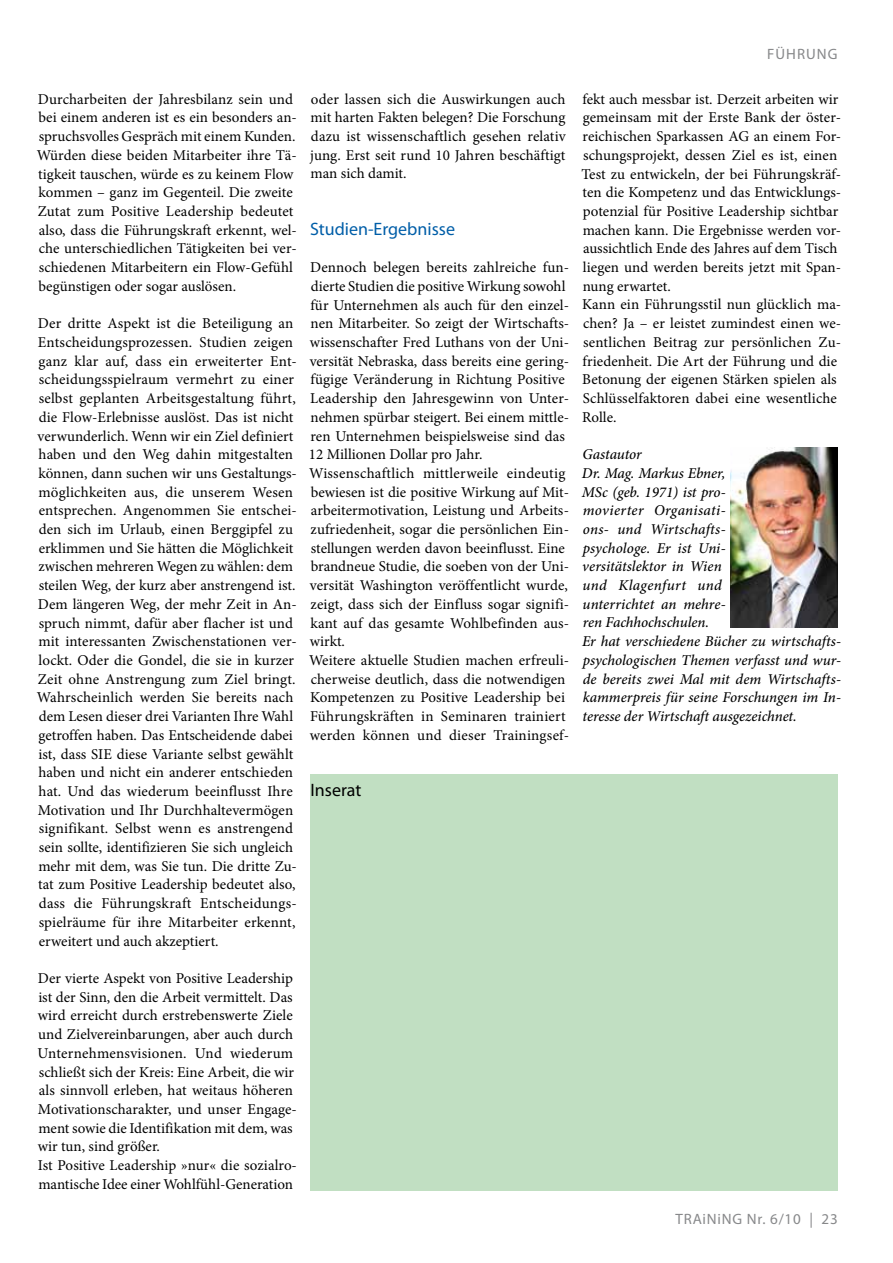
<style>
.page{position:relative;width:893px;height:1263px;background:#fff}
.page>*{position:absolute;margin:0;border:0;box-sizing:border-box;transform-origin:0 0}
.t1{font:18px "Myriad Pro";color:#005ea8}
.t2{font:18px "Myriad Pro";color:#000}
.t3{font:15px/18.8px "Minion Pro";letter-spacing:.005em;color:#000}
.t4{font:italic 500 15px/18.8px "Minion Pro";color:#000}
.t5{font:15px "Myriad Pro";letter-spacing:.05em;color:#87888a}
</style>
<div class="page">
<div style="left:310px;top:774px;width:528px;height:417px;background:#c1dfc2"></div>
<img style="left:731px;top:447px;width:107px;height:181px">
<p class="t5" style="left:767px;top:45px;width:61px">führung</p>
<p class="t3" style="left:37px;top:90px;width:262px">Durcharbeiten der Jahresbilanz sein und bei einem anderen ist es ein besonders an&shy;spruchsvolles Gespräch mit einem Kunden.<br>Würden diese beiden Mitarbeiter ihre Tä&shy;tigkeit tauschen, würde es zu keinem Flow kommen – ganz im Gegenteil. Die zweite Zutat zum Positive Leadership bedeutet also, dass die Führungskraft erkennt, wel&shy;che unterschiedlichen Tätigkeiten bei ver&shy;schiedenen Mitarbeitern ein Flow-Gefühl begünstigen oder sogar auslösen.</p>
<p class="t3" style="left:37px;top:314px;width:262px">Der dritte Aspekt ist die Beteiligung an Entscheidungsprozessen. Studien zeigen ganz klar auf, dass ein erweiterter Ent&shy;scheidungsspielraum vermehrt zu einer selbst geplanten Arbeitsgestaltung führt, die Flow-Erlebnisse auslöst. Das ist nicht verwunderlich. Wenn wir ein Ziel definiert haben und den Weg dahin mitgestalten können, dann suchen wir uns Gestaltungs&shy;möglichkeiten aus, die unserem Wesen entsprechen. Angenommen Sie entschei&shy;den sich im Urlaub, einen Berggipfel zu erklimmen und Sie hätten die Möglichkeit zwischen mehreren Wegen zu wählen: dem steilen Weg, der kurz aber anstrengend ist.<br>Dem längeren Weg, der mehr Zeit in An&shy;spruch nimmt, dafür aber flacher ist und mit interessanten Zwischenstationen ver&shy;lockt. Oder die Gondel, die sie in kurzer Zeit ohne Anstrengung zum Ziel bringt.<br>Wahrscheinlich werden Sie bereits nach dem Lesen dieser drei Varianten Ihre Wahl getroffen haben. Das Entscheidende dabei ist, dass SIE diese Variante selbst gewählt haben und nicht ein anderer entschieden hat. Und das wiederum beeinflusst Ihre Motivation und Ihr Durchhaltevermögen signifikant. Selbst wenn es anstrengend sein sollte, identifizieren Sie sich ungleich mehr mit dem, was Sie tun. Die dritte Zu&shy;tat zum Positive Leadership bedeutet also, dass die Führungskraft Entscheidungs&shy;spielräume für ihre Mitarbeiter erkennt, erweitert und auch akzeptiert.</p>
<p class="t3" style="left:38px;top:969px;width:261px">Der vierte Aspekt von Positive Leadership ist der Sinn, den die Arbeit vermittelt. Das wird erreicht durch erstrebenswerte Ziele und Zielvereinbarungen, aber auch durch Unternehmensvisionen. Und wiederum schließt sich der Kreis: Eine Arbeit, die wir als sinnvoll erleben, hat weitaus höheren Motivationscharakter, und unser Engage&shy;ment sowie die Identifikation mit dem, was wir tun, sind größer.<br>Ist Positive Leadership »nur« die sozialro&shy;mantische Idee einer Wohlfühl-Generation</p>
<p class="t3" style="left:310px;top:89px;width:257px;text-align:justify">oder lassen sich die Auswirkungen auch mit harten Fakten belegen? Die Forschung dazu ist wissenschaftlich gesehen relativ jung. Erst seit rund 10 Jahren beschäftigt man sich damit.</p>
<p class="t1" style="left:310px;top:218px;width:146px">Studien-Ergebnisse</p>
<p class="t3" style="left:309px;top:258px;width:262px">Dennoch belegen bereits zahlreiche fun&shy;dierte Studien die positive Wirkung sowohl für Unternehmen als auch für den einzel&shy;nen Mitarbeiter. So zeigt der Wirtschafts&shy;wissenschafter Fred Luthans von der Uni&shy;versität Nebraska, dass bereits eine gering&shy;fügige Veränderung in Richtung Positive Leadership den Jahresgewinn von Unter&shy;nehmen spürbar steigert. Bei einem mittle&shy;ren Unternehmen beispielsweise sind das 12 Millionen Dollar pro Jahr.<br>Wissenschaftlich mittlerweile eindeutig bewiesen ist die positive Wirkung auf Mit&shy;arbeitermotivation, Leistung und Arbeits&shy;zufriedenheit, sogar die persönlichen Ein&shy;stellungen werden davon beeinflusst. Eine brandneue Studie, die soeben von der Uni&shy;versität Washington veröffentlicht wurde, zeigt, dass sich der Einfluss sogar signifi&shy;kant auf das gesamte Wohlbefinden aus&shy;wirkt.<br>Weitere aktuelle Studien machen erfreuli&shy;cherweise deutlich, dass die notwendigen Kompetenzen zu Positive Leadership bei Führungskräften in Seminaren trainiert werden können und dieser Trainingsef-</p>
<p class="t2" style="left:310px;top:779px;width:52px">Inserat</p>
<p class="t3" style="left:581px;top:90px;width:261px">fekt auch messbar ist. Derzeit arbeiten wir gemeinsam mit der Erste Bank der öster&shy;reichischen Sparkassen AG an einem For&shy;schungsprojekt, dessen Ziel es ist, einen Test zu entwickeln, der bei Führungskräf&shy;ten die Kompetenz und das Entwicklungs&shy;potenzial für Positive Leadership sichtbar machen kann. Die Ergebnisse werden vor&shy;aussichtlich Ende des Jahres auf dem Tisch liegen und werden bereits jetzt mit Span&shy;nung erwartet.<br>Kann ein Führungsstil nun glücklich ma&shy;chen? Ja – er leistet zumindest einen we&shy;sentlichen Beitrag zur persönlichen Zu&shy;friedenheit. Die Art der Führung und die Betonung der eigenen Stärken spielen als Schlüsselfaktoren dabei eine wesentliche Rolle.</p>
<p class="t4" style="left:582px;top:445px;width:261px">Gastautor<br>Dr. Mag. Markus Ebner,<br>MSc (geb. 1971) ist pro-<br>movierter Organisati-<br>ons- und Wirtschafts-<br>psychologe. Er ist Uni-<br>versitätslektor in Wien<br>und Klagenfurt und<br>unterrichtet an mehre-<br>ren Fachhochschulen.<br>Er hat verschiedene Bücher zu wirtschafts&shy;psychologischen Themen verfasst und wur&shy;de bereits zwei Mal mit dem Wirtschafts&shy;kammerpreis für seine Forschungen im In&shy;teresse der Wirtschaft ausgezeichnet.</p>
<p class="t5" style="left:676px;top:1210px;width:164px">TRAiNiNG Nr. 6/10 | 23</p>
</div>
